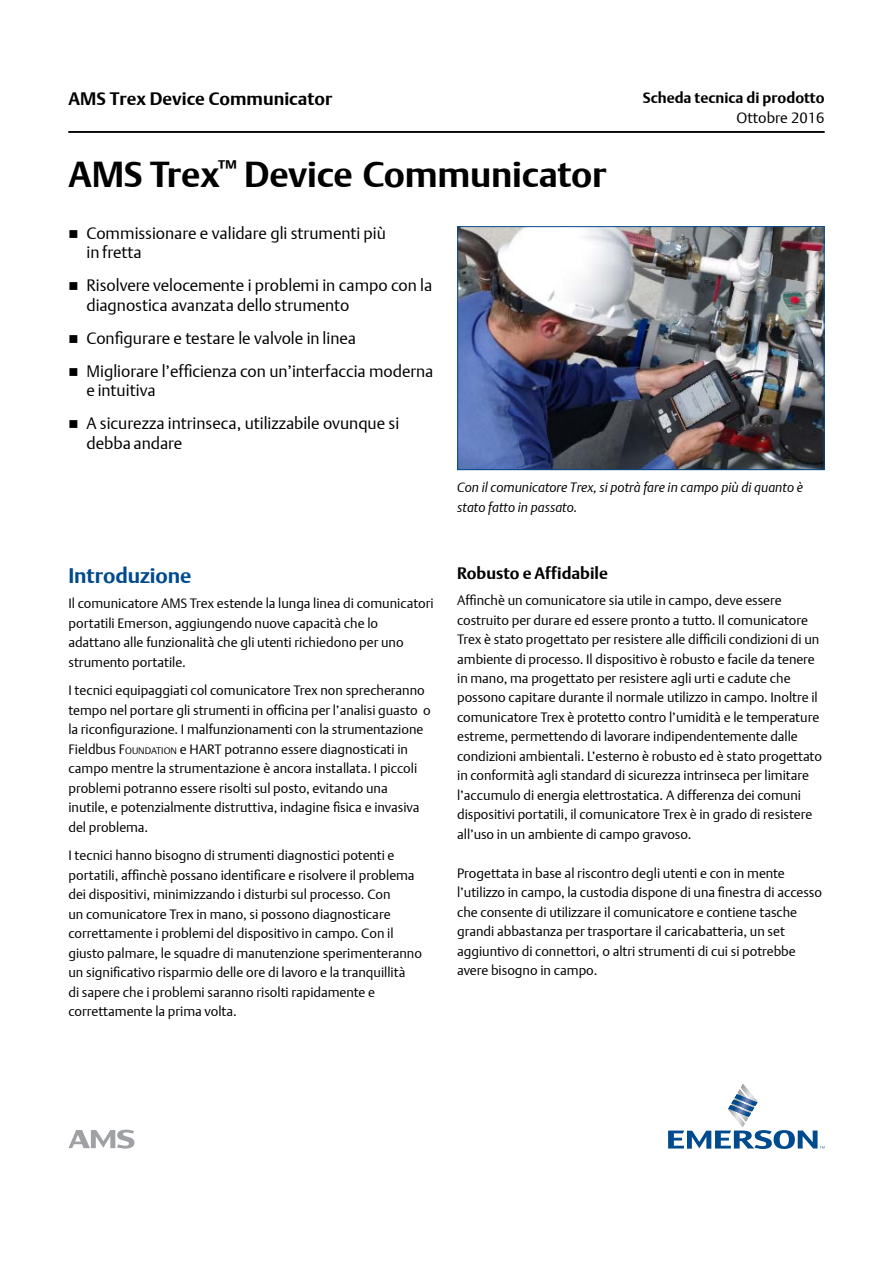
<style>
.page{position:relative;width:893px;height:1263px;background:#fff}
.page>*{position:absolute;margin:0;border:0;box-sizing:border-box;transform-origin:0 0}
.t1{font:700 36px "DTL Argo T";letter-spacing:-.005em;color:#000}
.t2{font:700 21px "DTL Argo T";letter-spacing:-.005em;color:#004b8d}
.t3{font:700 18px "DTL Argo T";color:#000}
.t4{font:16.5px/19.5px "DTL Argo T Light";color:#000}
.t5{font:700 16.5px "DTL Argo T";color:#000}
.t6{font:700 15px "DTL Argo T";color:#000}
.t7{font:15px "DTL Argo T Light";color:#000}
.t8{font:13.5px/19.5px "DTL Argo T Light";color:#000}
.t9{font:italic 13.5px/19.5px "DTL Argo T Light";color:#000}
.s1{font-style:inherit}
.s2{font-size:9.45px}
</style>
<div class="page">
<hr style="left:68px;top:131px;width:756px;height:2px;background:#000">
<svg style="left:668px;top:1084px;width:156px;height:65px"></svg>
<svg style="left:68px;top:1129px;width:67px;height:19px"></svg>
<img style="left:459px;top:228px;width:363px;height:240px">
<div style="left:457px;top:226px;width:367px;height:244px;border:1px solid #004b8d"></div>
<h3 class="t3" style="left:68px;top:88px;width:265px">AMS Trex Device Communicator</h3>
<p class="t6" style="left:643px;top:89px;width:183px">Scheda tecnica di prodotto</p>
<p class="t7" style="left:736px;top:109px;width:89px">Ottobre 2016</p>
<h1 class="t1" style="left:68px;top:153px;width:540px">AMS Trex<sup>™</sup> Device Communicator</h1>
<p class="t4" style="left:86px;top:223px;width:301px">Commissionare e validare gli strumenti più in fretta</p>
<p class="t4" style="left:86px;top:275px;width:347px">Risolvere velocemente i problemi in campo con la diagnostica avanzata dello strumento</p>
<p class="t4" style="left:86px;top:321px;width:348px;line-height:33px">Configurare e testare le valvole in linea<br>Migliorare l’efficienza con un’interfaccia moderna</p>
<p class="t4" style="left:86px;top:374px;width:314px;line-height:33px">e intuitiva<br>A sicurezza intrinseca, utilizzabile ovunque si</p>
<p class="t4" style="left:86px;top:433px;width:97px">debba andare</p>
<p class="t9" style="left:457px;top:478px;width:347px">Con il comunicatore Trex, si potrà fare in campo più di quanto è stato fatto in passato.</p>
<h2 class="t2" style="left:68px;top:563px;width:124px">Introduzione</h2>
<p class="t8" style="left:68px;top:594px;width:367px">Il comunicatore AMS Trex estende la lunga linea di comunicatori portatili Emerson, aggiungendo nuove capacità che lo adattano alle funzionalità che gli utenti richiedono per uno strumento portatile.</p>
<p class="t8" style="left:68px;top:681px;width:364px">I tecnici equipaggiati col comunicatore Trex non sprecheranno tempo nel portare gli strumenti in officina per l’analisi guasto o la riconfigurazione. I malfunzionamenti con la strumentazione Fieldbus <span class="s1">F</span><span class="s2">OUNDATION</span> e HART potranno essere diagnosticati in campo mentre la strumentazione è ancora installata. I piccoli problemi potranno essere risolti sul posto, evitando una inutile, e potenzialmente distruttiva, indagine fisica e invasiva del problema.</p>
<p class="t8" style="left:68px;top:846px;width:355px">I tecnici hanno bisogno di strumenti diagnostici potenti e portatili, affinchè possano identificare e risolvere il problema dei dispositivi, minimizzando i disturbi sul processo. Con<br>un comunicatore Trex in mano, si possono diagnosticare correttamente i problemi del dispositivo in campo. Con il giusto palmare, le squadre di manutenzione sperimenteranno un significativo risparmio delle ore di lavoro e la tranquillità<br>di sapere che i problemi saranno risolti rapidamente e correttamente la prima volta.</p>
<p class="t5" style="left:457px;top:564px;width:152px">Robusto e Affidabile</p>
<p class="t8" style="left:457px;top:590px;width:366px">Affinchè un comunicatore sia utile in campo, deve essere costruito per durare ed essere pronto a tutto. Il comunicatore Trex è stato progettato per resistere alle difficili condizioni di un ambiente di processo. Il dispositivo è robusto e facile da tenere in mano, ma progettato per resistere agli urti e cadute che possono capitare durante il normale utilizzo in campo. Inoltre il comunicatore Trex è protetto contro l’umidità e le temperature estreme, permettendo di lavorare indipendentemente dalle condizioni ambientali. L’esterno è robusto ed è stato progettato in conformità agli standard di sicurezza intrinseca per limitare l’accumulo di energia elettrostatica. A differenza dei comuni dispositivi portatili, il comunicatore Trex è in grado di resistere all’uso in un ambiente di campo gravoso.</p>
<p class="t8" style="left:457px;top:863px;width:366px">Progettata in base al riscontro degli utenti e con in mente l’utilizzo in campo, la custodia dispone di una finestra di accesso che consente di utilizzare il comunicatore e contiene tasche grandi abbastanza per trasportare il caricabatteria, un set aggiuntivo di connettori, o altri strumenti di cui si potrebbe avere bisogno in campo.</p>
</div>
